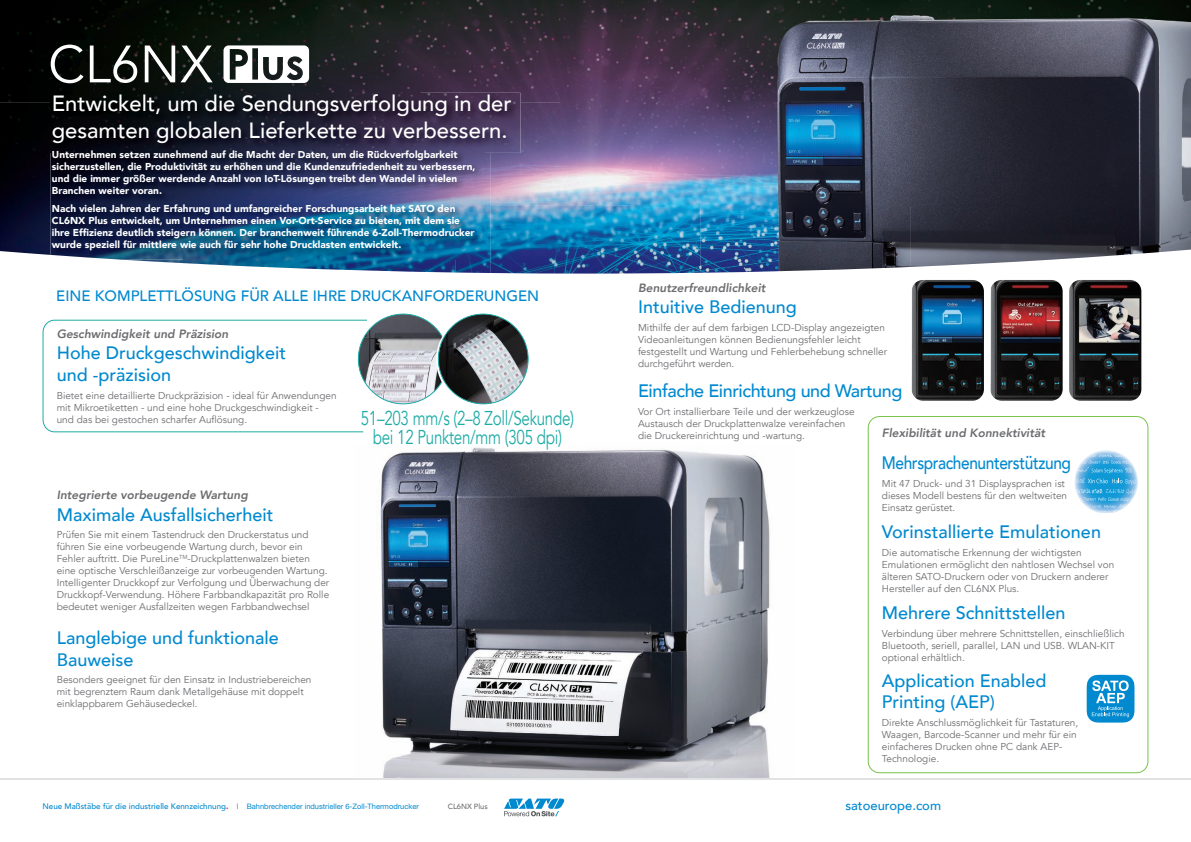
<style>
.page{position:relative;width:1191px;height:842px;background:#fff}
.page>*{position:absolute;margin:0;border:0;box-sizing:border-box;transform-origin:0 0}
.t1{font:52px "Avenir";color:#fff}
.t2{font:800 32.2px "Avenir";color:#0089cf}
.t3{font:500 22px/26.4px "Avenir";color:#fff}
.t4{font:20px/19px "Avenir";letter-spacing:-.02em;color:#1faca6;text-align:center;scale:.76 1}
.t5{font:500 18px/21.6px "Avenir";color:#0089cf}
.t6{font:500 18px "Avenir";letter-spacing:-.025em;color:#0089cf}
.t7{font:500 18px "Avenir";letter-spacing:-.025em;color:#0089cf;scale:.86 1}
.t8{font:500 15px "Avenir";color:#0089cf}
.t9{font:500 13px "Avenir";color:#0089cf}
.t10{font:italic 800 12px "Avenir";color:#6c6d70}
.t11{font:10px/12px "Avenir";color:#6c6d70}
.t12{font:900 10px/12px "Avenir";color:#fff}
.t13{font:7.5px "Helvetica Neue LT Pro";color:#0089cf}
.t14{font:500 7.5px "Avenir";color:#6c6d70}
.s1{font-size:27.9px}
.s2{font-family:"Avenir";font-weight:500;font-size:8px}
.s3{font-family:"Avenir";font-weight:900;font-size:8px;color:#ee1d23}
.s4{font-family:"Avenir";font-weight:500;color:#6c6d70}
</style>
<div class="page">
<div style="left:0;top:0;width:140px;height:102px;background:#000200"></div>
<img style="left:140px;top:0;width:280px;height:93px">
<img style="left:420px;top:0;width:700px;height:102px">
<img style="left:1120px;top:0;width:71px;height:255px">
<img style="left:0;top:102px;width:51px;height:153px">
<img style="left:490px;top:102px;width:560px;height:103px">
<img style="left:1050px;top:102px;width:71px;height:158px">
<img style="left:455px;top:153px;width:35px;height:120px">
<img style="left:490px;top:205px;width:420px;height:69px">
<img style="left:910px;top:205px;width:141px;height:62px">
<img style="left:128px;top:260px;width:327px;height:12px">
<img style="left:51px;top:93px;width:235px;height:56px">
<img style="left:286px;top:93px;width:234px;height:60px">
<img style="left:51px;top:153px;width:133px;height:107px">
<img style="left:184px;top:153px;width:300px;height:107px">
<img style="left:51px;top:149px;width:433px;height:4px">
<svg style="left:223px;top:45px;width:86px;height:38px"></svg>
<img style="left:379px;top:447px;width:391px;height:331px">
<svg style="left:42px;top:313px;width:407px;height:120px"></svg>
<img style="left:358px;top:314px;width:90px;height:90px;border-radius:45px">
<svg style="left:437px;top:314px;width:92px;height:92px"></svg>
<div style="left:436px;top:313px;width:94px;height:94px;border:2px solid #fff;border-radius:50%"></div>
<img style="left:438px;top:314px;width:90px;height:90px;border-radius:45px">
<img style="left:990px;top:280px;width:72px;height:121px">
<img style="left:911px;top:280px;width:73px;height:121px">
<img style="left:1069px;top:280px;width:72px;height:121px">
<div style="left:867px;top:416px;width:281px;height:357px;border:1px solid #7ac24b;border-radius:11px"></div>
<img style="left:1074px;top:450px;width:64px;height:63px">
<svg style="left:1075px;top:451px;width:62px;height:61px"></svg>
<svg style="left:1086px;top:675px;width:48px;height:48px;background:#3ca4da"></svg>
<svg style="left:504px;top:798px;width:60px;height:18px"></svg>
<hr style="left:595px;top:778px;width:596px;height:2px;background:#e1e2e4">
<hr style="left:0;top:778px;width:595px;height:2px;background:#e1e2e4">
<h1 class="t1" style="left:48px;top:33px;width:166px">CL6NX</h1>
<h3 class="t3" style="left:52px;top:89px;width:461px">Entwickelt, um die Sendungsverfolgung in der gesamten globalen Lieferkette zu verbessern.</h3>
<p class="t12" style="left:52px;top:148px;width:425px">Unternehmen setzen zunehmend auf die Macht der Daten, um die Rückverfolgbarkeit sicherzustellen, die Produktivität zu erhöhen und die Kundenzufriedenheit zu verbessern, und die immer größer werdende Anzahl von IoT-Lösungen treibt den Wandel in vielen Branchen weiter voran.</p>
<p class="t12" style="left:52px;top:202px;width:424px">Nach vielen Jahren der Erfahrung und umfangreicher Forschungsarbeit hat SATO den CL6NX Plus entwickelt, um Unternehmen einen Vor-Ort-Service zu bieten, mit dem sie ihre Effizienz deutlich steigern können. Der branchenweit führende 6-Zoll-Thermodrucker wurde speziell für mittlere wie auch für sehr hohe Drucklasten entwickelt.</p>
<h3 class="t8" style="left:56px;top:283px;width:484px">EINE KOMPLETTLÖSUNG FÜR ALLE IHRE DRUCKANFORDERUNGEN</h3>
<p class="t10" style="left:57px;top:326px;width:173px">Geschwindigkeit und Präzision</p>
<h3 class="t5" style="left:57px;top:341px;width:231px">Hohe Druckgeschwindigkeit und -präzision</h3>
<p class="t11" style="left:57px;top:389px;width:281px">Bietet eine detaillierte Druckpräzision - ideal für Anwendungen mit Mikroetiketten - und eine hohe Druckgeschwindigkeit - und das bei gestochen scharfer Auflösung.</p>
<p class="t10" style="left:57px;top:488px;width:193px">Integrierte vorbeugende Wartung</p>
<h3 class="t5" style="left:57px;top:503px;width:218px">Maximale Ausfallsicherheit</h3>
<p class="t11" style="left:57px;top:529px;width:274px">Prüfen Sie mit einem Tastendruck den Druckerstatus und führen Sie eine vorbeugende Wartung durch, bevor ein Fehler auftritt. Die PureLine<sup>TM</sup>-Druckplattenwalzen bieten eine optische Verschleißanzeige zur vorbeugenden Wartung.<br>Intelligenter Druckkopf zur Verfolgung und Überwachung der Druckkopf-Verwendung. Höhere Farbbandkapazität pro Rolle bedeutet weniger Ausfallzeiten wegen Farbbandwechsel</p>
<h3 class="t5" style="left:57px;top:626px;width:224px">Langlebige und funktionale<br>Bauweise</h3>
<p class="t11" style="left:57px;top:674px;width:256px">Besonders geeignet für den Einsatz in Industriebereichen mit begrenztem Raum dank Metallgehäuse mit doppelt einklappbarem Gehäusedeckel.</p>
<h3 class="t4" style="left:361px;top:409px;width:282px">51–203 mm/s (2–8 Zoll/Sekunde) bei 12 Punkten/mm (305 dpi)</h3>
<p class="t10" style="left:638px;top:280px;width:129px">Benutzerfreundlichkeit</p>
<h3 class="t5" style="left:638px;top:295px;width:160px">Intuitive Bedienung</h3>
<p class="t11" style="left:638px;top:322px;width:251px">Mithilfe der auf dem farbigen LCD-Display angezeigten Videoanleitungen können Bedienungsfehler leicht festgestellt und Wartung und Fehlerbehebung schneller durchgeführt werden.</p>
<h3 class="t6" style="left:638px;top:376px;width:266px">Einfache Einrichtung und Wartung</h3>
<p class="t11" style="left:638px;top:406px;width:218px">Vor Ort installierbare Teile und der werkzeuglose<br>Austausch der Druckplattenwalze vereinfachen die Druckereinrichtung und -wartung.</p>
<p class="t10" style="left:882px;top:426px;width:165px">Flexibilität und Konnektivität</p>
<h3 class="t7" style="left:882px;top:447px;width:221px">Mehrsprachenunterstützung</h3>
<p class="t11" style="left:882px;top:477px;width:187px">Mit 47 Druck- und 31 Displaysprachen ist dieses Modell bestens für den weltweiten<br>Einsatz gerüstet.</p>
<h3 class="t5" style="left:882px;top:520px;width:221px">Vorinstallierte Emulationen</h3>
<p class="t11" style="left:882px;top:547px;width:234px">Die automatische Erkennung der wichtigsten Emulationen ermöglicht den nahtlosen Wechsel von älteren SATO-Druckern oder von Druckern anderer Hersteller auf den CL6NX Plus.</p>
<h3 class="t5" style="left:882px;top:601px;width:185px">Mehrere Schnittstellen</h3>
<p class="t11" style="left:882px;top:627px;width:244px">Verbindung über mehrere Schnittstellen, einschließlich<br>Bluetooth, seriell, parallel, LAN und USB. WLAN-KIT optional erhältlich.</p>
<h3 class="t5" style="left:882px;top:669px;width:166px">Application Enabled<br>Printing (AEP)</h3>
<p class="t11" style="left:882px;top:717px;width:198px">Direkte Anschlussmöglichkeit für Tastaturen, Waagen, Barcode-Scanner und mehr für ein einfacheres Drucken ohne PC dank AEP-Technologie.</p>
<h2 class="t2" style="left:917px;top:498px;width:91px">95 <span class="s1">mm</span></h2>
<p class="t13" style="left:43px;top:802px;width:378px"><span class="s2">Neue Maßstäbe für die industrielle Kennzeichnung</span><span class="s3">.</span> <span class="s4">|</span> Bahnbrechender industrieller 6-Zoll-Thermodrucker</p>
<p class="t14" style="left:448px;top:800px;width:42px">CL6NX Plus</p>
<h3 class="t9" style="left:845px;top:794px;width:97px">satoeurope.com</h3>
</div>
